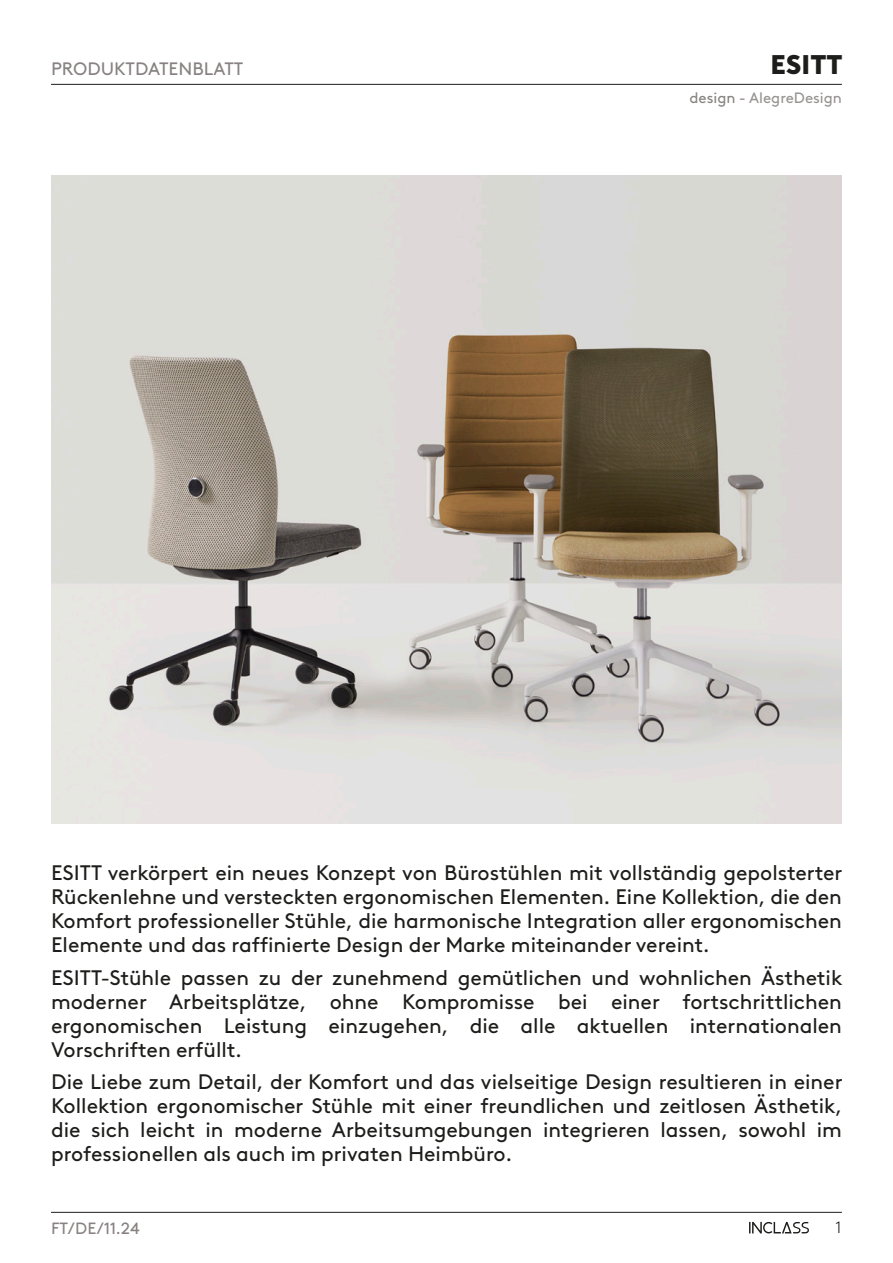
<style>
.page{position:relative;width:893px;height:1263px;background:#fff}
.page>*{position:absolute;margin:0;border:0;box-sizing:border-box;transform-origin:0 0}
.t1{font:900 27px "Brown LL";color:#1d1d1b}
.Texto_colección{font:21px/24px "Brown LL";color:#1d1d1b;text-align:justify}
.t2{font:18px "Brown LL";color:#888282}
.t3{font:16.35px "Brown LL";color:#888282}
.t4{font:300 16.35px "Brown LL";color:#1d1d1b}
.t5{font:15px "Brown LL";color:#999292}
.s1{color:#888282}
</style>
<div class="page">
<hr style="left:51px;top:1212px;width:791px;height:1px;background:#1d1d1b">
<svg style="left:749px;top:1222px;width:60px;height:11px"></svg>
<hr style="left:51px;top:84px;width:791px;height:1px;background:#1d1d1b">
<img style="left:51px;top:176px;width:791px;height:648px">
<p class="t2" style="left:51px;top:55px;width:194px">PRODUKTDATENBLATT</p>
<p class="t1" style="left:770px;top:44px;width:74px">ESITT</p>
<p class="t5" style="left:690px;top:86px;width:154px"><span class="s1">design -</span> AlegreDesign</p>
<p class="Texto_colección" style="left:51px;top:859px;width:793px">ESITT verkörpert ein neues Konzept von Bürostühlen mit vollständig gepolsterter Rückenlehne und versteckten ergonomischen Elementen. Eine Kollektion, die den Komfort professioneller Stühle, die harmonische Integration aller ergonomischen Elemente und das raffinierte Design der Marke miteinander vereint.</p>
<p class="Texto_colección" style="left:51px;top:964px;width:793px">ESITT-Stühle passen zu der zunehmend gemütlichen und wohnlichen Ästhetik moderner Arbeitsplätze, ohne Kompromisse bei einer fortschrittlichen ergonomischen Leistung einzugehen, die alle aktuellen internationalen Vorschriften erfüllt.</p>
<p class="Texto_colección" style="left:51px;top:1068px;width:793px">Die Liebe zum Detail, der Komfort und das vielseitige Design resultieren in einer Kollektion ergonomischer Stühle mit einer freundlichen und zeitlosen Ästhetik, die sich leicht in moderne Arbeitsumgebungen integrieren lassen, sowohl im professionellen als auch im privaten Heimbüro.</p>
<p class="t3" style="left:51px;top:1216px;width:90px">FT/DE/11.24</p>
<p class="t4" style="left:836px;top:1216px;width:7px">1</p>
</div>
